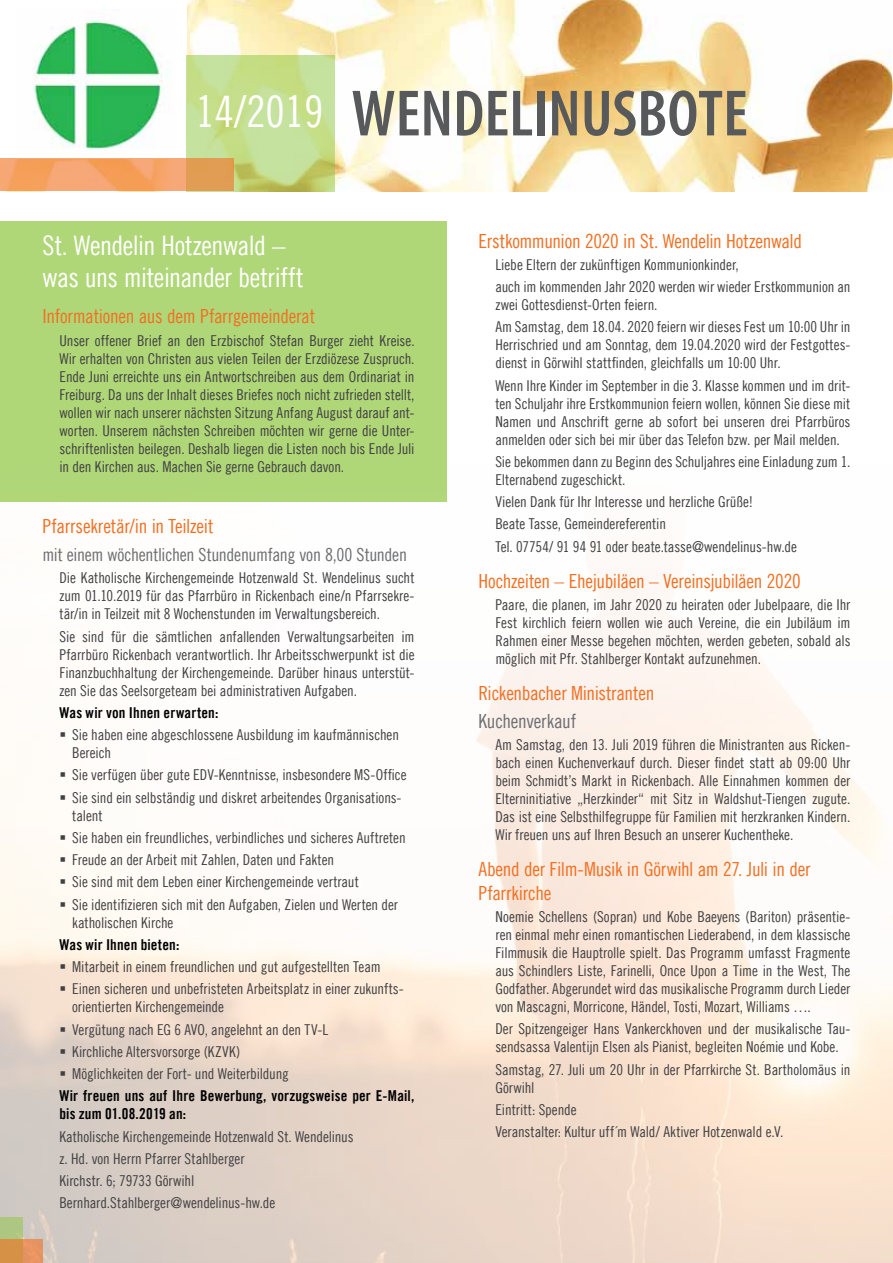
<style>
.page{position:relative;width:893px;height:1263px;background:#fff}
.page>*{position:absolute;margin:0;border:0;box-sizing:border-box;transform-origin:0 0}
.t1{font:600 condensed 66px "Myriad Pro";color:#58595b}
.t2{font:27px/32.4px "Trade Gothic LT Com Cn 18";letter-spacing:-.02em;color:#fff}
.t3{font:19.5px/23.4px "Trade Gothic LT Com Cn 18";letter-spacing:-.015em;color:#f36f21}
.t4{font:19.5px "Trade Gothic LT Com Cn 18";letter-spacing:-.01em;color:#6d6e71}
.t5{font:18px "Trade Gothic LT Com Cn 18";letter-spacing:-.015em;color:#6d6e71}
.t6{font:15px/18px "Trade Gothic LT Com Cn 18";letter-spacing:-.005em;color:#414042}
.t7{font:15px/18px "Trade Gothic LT Com Bd Cn 20";letter-spacing:.01em;color:#000}
.s1{font-family:"Trade Gothic LT Com Cn 18";font-weight:400;font-stretch:normal;font-size:43.5px;color:#fff}
</style>
<div class="page">
<div style="left:0;top:221px;width:446px;height:281px;background:#afd778"></div>
<div style="left:0;top:1217px;width:23px;height:46px;background:#adc681"></div>
<div style="left:0;top:1239px;width:43px;height:24px;background:linear-gradient(to right,#d0903e,#ed9568)"></div>
<img style="left:187px;top:0;width:706px;height:191px">
<svg style="left:186px;top:55px;width:149px;height:136px;background:#c3dc8c"></svg>
<svg style="left:0;top:158px;width:234px;height:33px;background:#f1a163"></svg>
<img style="left:33px;top:18px;width:132px;height:131px">
<svg style="left:61px;top:857px;width:4px;height:5px"></svg>
<svg style="left:61px;top:879px;width:4px;height:5px"></svg>
<svg style="left:61px;top:902px;width:4px;height:4px"></svg>
<svg style="left:61px;top:964px;width:4px;height:5px"></svg>
<svg style="left:61px;top:986px;width:4px;height:5px"></svg>
<svg style="left:61px;top:1027px;width:4px;height:4px"></svg>
<svg style="left:61px;top:1049px;width:4px;height:4px"></svg>
<svg style="left:61px;top:1071px;width:4px;height:5px"></svg>
<h1 class="t1" style="left:196px;top:73px;width:554px"><span class="s1">14/2019</span> WENDELINUSBOTE</h1>
<h2 class="t2" style="left:43px;top:229px;width:263px">St. Wendelin Hotzenwald – was uns miteinander betrifft</h2>
<h3 class="t3" style="left:43px;top:305px;width:274px">Informationen aus dem Pfarrgemeinderat</h3>
<p class="t6" style="left:60px;top:331px;width:357px;text-align:justify">Unser offener Brief an den Erzbischof Stefan Burger zieht Kreise.<br>Wir erhalten von Christen aus vielen Teilen der Erzdiözese Zuspruch.<br>Ende Juni erreichte uns ein Antwortschreiben aus dem Ordinariat in Freiburg. Da uns der Inhalt dieses Briefes noch nicht zufrieden stellt, wollen wir nach unserer nächsten Sitzung Anfang August darauf ant&shy;worten. Unserem nächsten Schreiben möchten wir gerne die Unter&shy;schriftenlisten beilegen. Deshalb liegen die Listen noch bis Ende Juli in den Kirchen aus. Machen Sie gerne Gebrauch davon.</p>
<h3 class="t3" style="left:43px;top:514px;width:172px">Pfarrsekretär/in in Teilzeit</h3>
<p class="t5" style="left:43px;top:544px;width:366px">mit einem wöchentlichen Stundenumfang von 8,00 Stunden</p>
<p class="t6" style="left:60px;top:569px;width:357px;text-align:justify">Die Katholische Kirchengemeinde Hotzenwald St. Wendelinus sucht zum 01.10.2019 für das Pfarrbüro in Rickenbach eine/n Pfarrsekre&shy;tär/in in Teilzeit mit 8 Wochenstunden im Verwaltungsbereich.</p>
<p class="t6" style="left:60px;top:627px;width:357px;text-align:justify">Sie sind für die sämtlichen anfallenden Verwaltungsarbeiten im Pfarrbüro Rickenbach verantwortlich. Ihr Arbeitsschwerpunkt ist die Finanzbuchhaltung der Kirchengemeinde. Darüber hinaus unterstüt&shy;zen Sie das Seelsorgeteam bei administrativen Aufgaben.</p>
<p class="t7" style="left:60px;top:703px;width:160px">Was wir von Ihnen erwarten:</p>
<p class="t6" style="left:72px;top:725px;width:328px">Sie haben eine abgeschlossene Ausbildung im kaufmännischen<br>Bereich</p>
<p class="t6" style="left:72px;top:764px;width:336px;line-height:22.2px">Sie verfügen über gute EDV-Kenntnisse, insbesondere MS-Office<br>Sie sind ein selbständig und diskret arbeitendes Organisations-</p>
<p class="t6" style="left:72px;top:804px;width:335px;line-height:22.2px">talent<br>Sie haben ein freundliches, verbindliches und sicheres Auftreten Freude an der Arbeit mit Zahlen, Daten und Fakten<br>Sie sind mit dem Leben einer Kirchengemeinde vertraut<br>Sie identifizieren sich mit den Aufgaben, Zielen und Werten der</p>
<p class="t6" style="left:72px;top:913px;width:103px">katholischen Kirche</p>
<p class="t7" style="left:59px;top:935px;width:121px">Was wir Ihnen bieten:</p>
<p class="t6" style="left:72px;top:955px;width:333px;line-height:22.2px">Mitarbeit in einem freundlichen und gut aufgestellten Team<br>Einen sicheren und unbefristeten Arbeitsplatz in einer zukunfts-</p>
<p class="t6" style="left:72px;top:996px;width:258px;line-height:22.2px">orientierten Kirchengemeinde<br>Vergütung nach EG 6 AVO, angelehnt an den TV-L Kirchliche Altersvorsorge (KZVK)<br>Möglichkeiten der Fort- und Weiterbildung</p>
<p class="t7" style="left:59px;top:1087px;width:357px">Wir freuen uns auf Ihre Bewerbung, vorzugsweise per E-Mail, bis zum 01.08.2019 an:</p>
<p class="t6" style="left:59px;top:1125px;width:296px;line-height:22.2px">Katholische Kirchengemeinde Hotzenwald St. Wendelinus z. Hd. von Herrn Pfarrer Stahlberger<br>Kirchstr. 6; 79733 Görwihl Bernhard.Stahlberger@wendelinus-hw.de</p>
<h3 class="t3" style="left:478px;top:229px;width:325px">Erstkommunion 2020 in St. Wendelin Hotzenwald</h3>
<p class="t6" style="left:495px;top:253px;width:357px;line-height:22.2px">Liebe Eltern der zukünftigen Kommunionkinder,<br>auch im kommenden Jahr 2020 werden wir wieder Erstkommunion an</p>
<p class="t6" style="left:495px;top:294px;width:357px;line-height:22.2px">zwei Gottesdienst-Orten feiern.<br>Am Samstag, dem 18.04. 2020 feiern wir dieses Fest um 10:00 Uhr in</p>
<p class="t6" style="left:495px;top:336px;width:357px">Herrischried und am Sonntag, dem 19.04.2020 wird der Festgottes&shy;dienst in Görwihl stattfinden, gleichfalls um 10:00 Uhr.</p>
<p class="t6" style="left:495px;top:376px;width:357px;text-align:justify">Wenn Ihre Kinder im September in die 3. Klasse kommen und im drit&shy;ten Schuljahr ihre Erstkommunion feiern wollen, können Sie diese mit Namen und Anschrift gerne ab sofort bei unseren drei Pfarrbüros anmelden oder sich bei mir über das Telefon bzw. per Mail melden.</p>
<p class="t6" style="left:495px;top:452px;width:356px">Sie bekommen dann zu Beginn des Schuljahres eine Einladung zum 1.<br>Elternabend zugeschickt.</p>
<p class="t6" style="left:495px;top:491px;width:303px;line-height:22.2px">Vielen Dank für Ihr Interesse und herzliche Grüße!<br>Beate Tasse, Gemeindereferentin<br>Tel. 07754/ 91 94 91 oder beate.tasse@wendelinus-hw.de</p>
<h3 class="t3" style="left:478px;top:569px;width:324px">Hochzeiten – Ehejubiläen – Vereinsjubiläen 2020</h3>
<p class="t6" style="left:495px;top:596px;width:357px;text-align:justify">Paare, die planen, im Jahr 2020 zu heiraten oder Jubelpaare, die Ihr Fest kirchlich feiern wollen wie auch Vereine, die ein Jubiläum im Rahmen einer Messe begehen möchten, werden gebeten, sobald als möglich mit Pfr. Stahlberger Kontakt aufzunehmen.</p>
<h3 class="t3" style="left:478px;top:681px;width:177px">Rickenbacher Ministranten</h3>
<h3 class="t4" style="left:478px;top:709px;width:99px">Kuchenverkauf</h3>
<p class="t6" style="left:495px;top:736px;width:357px;text-align:justify">Am Samstag, den 13. Juli 2019 führen die Ministranten aus Ricken&shy;bach einen Kuchenverkauf durch. Dieser findet statt ab 09:00 Uhr beim Schmidt’s Markt in Rickenbach. Alle Einnahmen kommen der Elterninitiative „Herzkinder“ mit Sitz in Waldshut-Tiengen zugute.<br>Das ist eine Selbsthilfegruppe für Familien mit herzkranken Kindern.<br>Wir freuen uns auf Ihren Besuch an unserer Kuchentheke.</p>
<h3 class="t3" style="left:478px;top:857px;width:334px">Abend der Film-Musik in Görwihl am 27. Juli in der<br>Pfarrkirche</h3>
<p class="t6" style="left:495px;top:907px;width:357px;text-align:justify">Noemie Schellens (Sopran) und Kobe Baeyens (Bariton) präsentie&shy;ren einmal mehr einen romantischen Liederabend, in dem klassische Filmmusik die Hauptrolle spielt. Das Programm umfasst Fragmente aus Schindlers Liste, Farinelli, Once Upon a Time in the West, The Godfather. Abgerundet wird das musikalische Programm durch Lieder von Mascagni, Morricone, Händel, Tosti, Mozart, Williams ….</p>
<p class="t6" style="left:495px;top:1020px;width:357px">Der Spitzengeiger Hans Vankerckhoven und der musikalische Tau&shy;sendsassa Valentijn Elsen als Pianist, begleiten Noémie und Kobe.</p>
<p class="t6" style="left:495px;top:1060px;width:357px">Samstag, 27. Juli um 20 Uhr in der Pfarrkirche St. Bartholomäus in<br>Görwihl</p>
<p class="t6" style="left:495px;top:1098px;width:290px;line-height:22.2px">Eintritt: Spende<br>Veranstalter: Kultur uff´m Wald/ Aktiver Hotzenwald e.V.</p>
</div>
